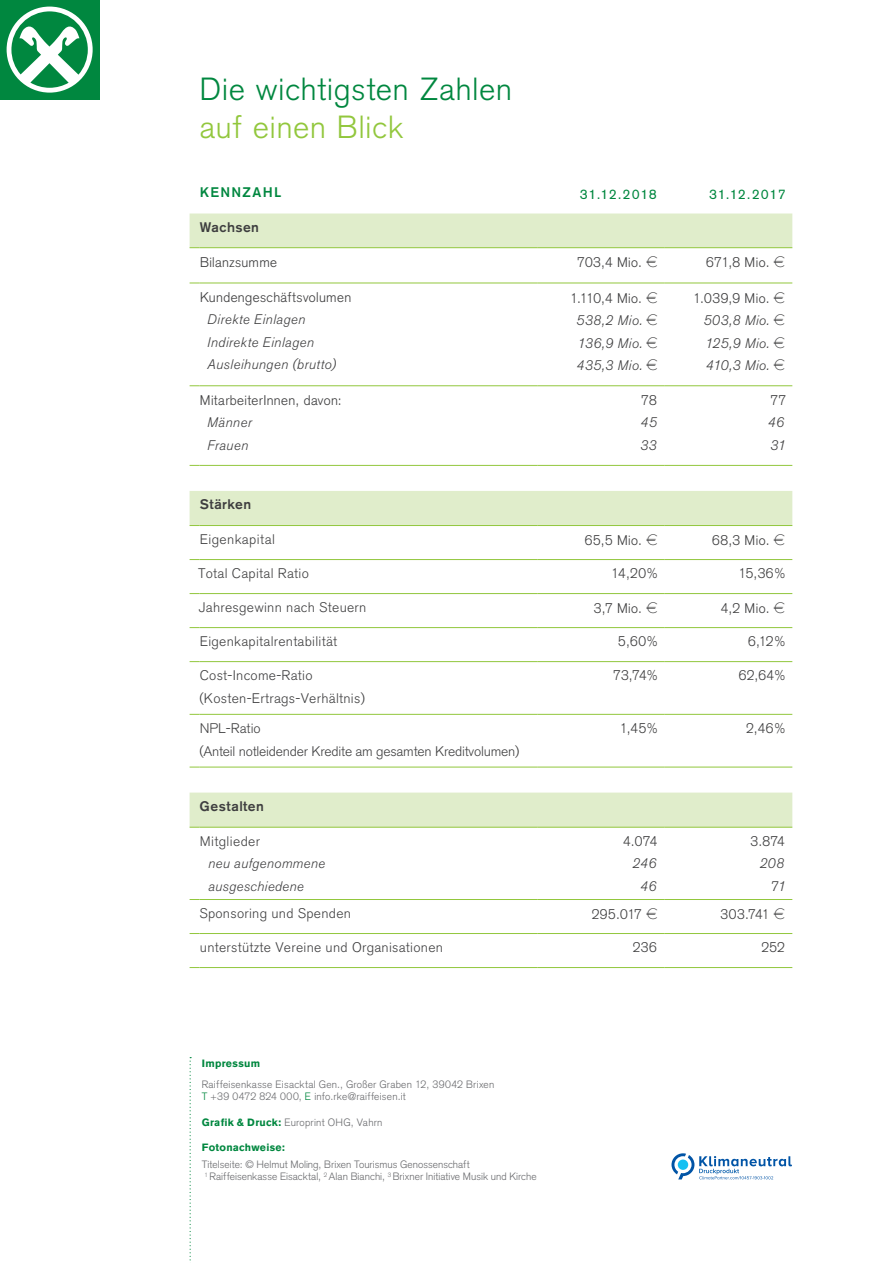
<style>
.page{position:relative;width:893px;height:1263px;background:#fff}
.page>*{position:absolute;margin:0;border:0;box-sizing:border-box;transform-origin:0 0}
.t1{font:300 31.5px "Akzidenz Grotesk";letter-spacing:.035em;color:#00873f}
.t2{font:300 31.5px "Akzidenz Grotesk";letter-spacing:.03em;color:#92c73d}
.t3{font:300 13.8px "Akzidenz Grotesk";letter-spacing:.025em;color:#3e3e3f}
.t4{font:300 13.8px/22.5px "Akzidenz Grotesk BE";letter-spacing:.02em;color:#3e3e3f}
.t5{font:italic 300 13.8px/22.5px "Akzidenz Grotesk BQ";letter-spacing:.025em;color:#3e3e3f}
.t6{font:300 13.8px/22.5px "Akzidenz Grotesk BE";letter-spacing:-.015em;color:#3e3e3f}
.t7{font:500 13.8px "Akzidenz Grotesk BQ";letter-spacing:.03em;color:#3e3e3f}
.t8{font:13.8px "Akzidenz Grotesk BQ";letter-spacing:.05em;color:#00873f}
.t9{font:500 13.8px "Akzidenz Grotesk BQ";letter-spacing:.095em;color:#00873f}
.t10{font:300 10.5px/12.6px "Akzidenz Grotesk";letter-spacing:.01em;color:#6c6d70}
.t11{font:700 10.5px "Akzidenz Grotesk BQ";letter-spacing:.03em;color:#00873f}
.s1{font-family:"Eurofont";font-weight:400}
.s2{font-family:"Eurofont";font-weight:400;font-style:normal}
.s3{color:#00873f}
.s4{font-family:"Akzidenz Grotesk BQ";font-weight:700;color:#00873f}
</style>
<div class="page">
<svg style="left:190px;top:213px;width:602px;height:614px"></svg>
<hr style="left:199px;top:283px;width:338px;height:1px;background:#92c73d">
<hr style="left:537px;top:283px;width:128px;height:1px;background:#92c73d">
<hr style="left:665px;top:283px;width:127px;height:1px;background:#92c73d">
<hr style="left:199px;top:385px;width:338px;height:1px;background:#92c73d">
<hr style="left:537px;top:385px;width:128px;height:1px;background:#92c73d">
<hr style="left:665px;top:385px;width:127px;height:1px;background:#92c73d">
<hr style="left:199px;top:465px;width:338px;height:1px;background:#92c73d">
<hr style="left:537px;top:465px;width:128px;height:1px;background:#92c73d">
<hr style="left:665px;top:465px;width:127px;height:1px;background:#92c73d">
<hr style="left:199px;top:559px;width:338px;height:1px;background:#92c73d">
<hr style="left:537px;top:559px;width:128px;height:1px;background:#92c73d">
<hr style="left:665px;top:559px;width:127px;height:1px;background:#92c73d">
<hr style="left:199px;top:593px;width:338px;height:1px;background:#92c73d">
<hr style="left:537px;top:593px;width:128px;height:1px;background:#92c73d">
<hr style="left:665px;top:593px;width:127px;height:1px;background:#92c73d">
<hr style="left:199px;top:627px;width:338px;height:1px;background:#92c73d">
<hr style="left:537px;top:627px;width:128px;height:1px;background:#92c73d">
<hr style="left:665px;top:627px;width:127px;height:1px;background:#92c73d">
<hr style="left:199px;top:661px;width:338px;height:1px;background:#92c73d">
<hr style="left:537px;top:661px;width:128px;height:1px;background:#92c73d">
<hr style="left:665px;top:661px;width:127px;height:1px;background:#92c73d">
<hr style="left:199px;top:714px;width:338px;height:1px;background:#92c73d">
<hr style="left:537px;top:714px;width:128px;height:1px;background:#92c73d">
<hr style="left:665px;top:714px;width:127px;height:1px;background:#92c73d">
<hr style="left:199px;top:767px;width:338px;height:1px;background:#92c73d">
<hr style="left:199px;top:899px;width:338px;height:1px;background:#92c73d">
<hr style="left:537px;top:899px;width:128px;height:1px;background:#92c73d">
<hr style="left:665px;top:899px;width:127px;height:1px;background:#92c73d">
<hr style="left:199px;top:933px;width:338px;height:1px;background:#92c73d">
<hr style="left:537px;top:933px;width:128px;height:1px;background:#92c73d">
<hr style="left:665px;top:933px;width:127px;height:1px;background:#92c73d">
<hr style="left:199px;top:967px;width:338px;height:1px;background:#92c73d">
<hr style="left:537px;top:967px;width:128px;height:1px;background:#92c73d">
<hr style="left:665px;top:967px;width:127px;height:1px;background:#92c73d">
<hr style="left:199px;top:247px;width:338px;height:1px;background:#92c73d">
<hr style="left:537px;top:247px;width:128px;height:1px;background:#92c73d">
<hr style="left:665px;top:247px;width:127px;height:1px;background:#92c73d">
<hr style="left:199px;top:525px;width:338px;height:1px;background:#92c73d">
<hr style="left:537px;top:525px;width:128px;height:1px;background:#92c73d">
<hr style="left:665px;top:525px;width:127px;height:1px;background:#92c73d">
<hr style="left:199px;top:827px;width:338px;height:1px;background:#92c73d">
<hr style="left:537px;top:827px;width:128px;height:1px;background:#92c73d">
<hr style="left:665px;top:827px;width:127px;height:1px;background:#92c73d">
<hr style="left:537px;top:767px;width:128px;height:1px;background:#92c73d">
<hr style="left:665px;top:767px;width:127px;height:1px;background:#92c73d">
<svg style="left:190px;top:1057px;width:1px;height:204px"></svg>
<svg style="left:671px;top:1153px;width:121px;height:26px"></svg>
<div style="left:0;top:0;width:99px;height:99px;background:#00873f"></div>
<svg style="left:7px;top:7px;width:86px;height:86px"></svg>
<h1 class="t1" style="left:199px;top:71px;width:314px">Die wichtigsten Zahlen</h1>
<h1 class="t2" style="left:200px;top:108px;width:205px">auf einen Blick</h1>
<h2 class="t9" style="left:200px;top:184px;width:83px">KENNZAHL</h2>
<h2 class="t8" style="left:580px;top:185px;width:79px">31.12.2018</h2>
<h2 class="t8" style="left:709px;top:185px;width:78px">31.12.2017</h2>
<h2 class="t7" style="left:200px;top:218px;width:61px">Wachsen</h2>
<h2 class="t3" style="left:200px;top:254px;width:79px">Bilanzsumme</h2>
<h2 class="t3" style="left:577px;top:254px;width:82px">703,4 Mio. <span class="s1">C</span></h2>
<h2 class="t3" style="left:706px;top:254px;width:81px">671,8 Mio. <span class="s1">C</span></h2>
<h2 class="t3" style="left:200px;top:289px;width:153px">Kundengeschäftsvolumen</h2>
<h2 class="t5" style="left:207px;top:308px;width:130px">Direkte Einlagen<br>Indirekte Einlagen<br>Ausleihungen (brutto)</h2>
<h2 class="t3" style="left:693px;top:290px;width:93px">1.039,9 Mio. <span class="s1">C</span></h2>
<h2 class="t5" style="left:703px;top:309px;width:83px;text-align:justify">503,8 Mio. <span class="s2">C </span>125,9 Mio. <span class="s2">C </span>410,3 Mio. <span class="s2">C</span></h2>
<h2 class="t3" style="left:570px;top:290px;width:89px">1.110,4 Mio. <span class="s1">C</span></h2>
<h2 class="t5" style="left:576px;top:309px;width:83px;text-align:justify">538,2 Mio. <span class="s2">C </span>136,9 Mio. <span class="s2">C </span>435,3 Mio. <span class="s2">C</span></h2>
<h2 class="t3" style="left:200px;top:392px;width:143px">MitarbeiterInnen, davon:</h2>
<h2 class="t5" style="left:207px;top:411px;width:46px">Männer<br>Frauen</h2>
<h2 class="t3" style="left:641px;top:392px;width:17px">78</h2>
<h2 class="t5" style="left:640px;top:411px;width:18px">45<br>33</h2>
<h2 class="t3" style="left:770px;top:392px;width:17px">77</h2>
<h2 class="t5" style="left:767px;top:411px;width:20px">46<br>31</h2>
<h2 class="t7" style="left:200px;top:496px;width:53px">Stärken</h2>
<h2 class="t4" style="left:200px;top:528px;width:77px">Eigenkapital</h2>
<h2 class="t3" style="left:585px;top:532px;width:74px">65,5 Mio. <span class="s1">C</span></h2>
<h2 class="t3" style="left:712px;top:532px;width:75px">68,3 Mio. <span class="s1">C</span></h2>
<h2 class="t4" style="left:198px;top:562px;width:112px">Total Capital Ratio</h2>
<h2 class="t3" style="left:611px;top:565px;width:49px">14,20%</h2>
<h2 class="t3" style="left:738px;top:565px;width:49px">15,36%</h2>
<h2 class="t4" style="left:199px;top:596px;width:169px">Jahresgewinn nach Steuern</h2>
<h2 class="t3" style="left:594px;top:600px;width:65px">3,7 Mio. <span class="s1">C</span></h2>
<h2 class="t3" style="left:721px;top:600px;width:66px">4,2 Mio. <span class="s1">C</span></h2>
<h2 class="t4" style="left:200px;top:630px;width:139px">Eigenkapitalrentabilität</h2>
<h2 class="t3" style="left:618px;top:633px;width:42px">5,60%</h2>
<h2 class="t3" style="left:748px;top:633px;width:39px">6,12%</h2>
<h2 class="t4" style="left:199px;top:664px;width:167px">Cost-Income-Ratio (Kosten-Ertrags-Verhältnis)</h2>
<h2 class="t3" style="left:613px;top:667px;width:47px">73,74%</h2>
<h2 class="t3" style="left:739px;top:667px;width:49px">62,64%</h2>
<h2 class="t6" style="left:199px;top:717px;width:322px">NPL-Ratio<br>(Anteil notleidender Kredite am gesamten Kreditvolumen)</h2>
<h2 class="t3" style="left:620px;top:720px;width:40px">1,45%</h2>
<h2 class="t3" style="left:746px;top:720px;width:41px">2,46%</h2>
<h2 class="t7" style="left:200px;top:797px;width:66px">Gestalten</h2>
<h2 class="t4" style="left:200px;top:830px;width:62px">Mitglieder</h2>
<h2 class="t5" style="left:208px;top:852px;width:118px">neu aufgenommene ausgeschiedene</h2>
<h2 class="t3" style="left:623px;top:833px;width:36px">4.074</h2>
<h2 class="t5" style="left:632px;top:853px;width:25px;text-align:center">246<br>46</h2>
<h2 class="t3" style="left:750px;top:833px;width:36px">3.874</h2>
<h2 class="t5" style="left:759px;top:853px;width:28px;text-align:right">208<br>71</h2>
<h2 class="t4" style="left:199px;top:902px;width:153px">Sponsoring und Spenden</h2>
<h2 class="t3" style="left:592px;top:906px;width:67px">295.017 <span class="s1">C</span></h2>
<h2 class="t3" style="left:720px;top:906px;width:66px">303.741 <span class="s1">C</span></h2>
<h2 class="t4" style="left:200px;top:936px;width:245px">unterstützte Vereine und Organisationen</h2>
<h2 class="t3" style="left:633px;top:939px;width:26px">236</h2>
<h2 class="t3" style="left:761px;top:939px;width:25px">252</h2>
<p class="t11" style="left:202px;top:1057px;width:60px">Impressum</p>
<p class="t10" style="left:202px;top:1078px;width:294px">Raiffeisenkasse Eisacktal Gen., Großer Graben 12, 39042 Brixen<br><span class="s3">T</span> +39 0472 824 000, <span class="s3">E</span> info.rke@raiffeisen.it</p>
<p class="t10" style="left:202px;top:1116px;width:182px"><span class="s4">Grafik &amp; Druck:</span> Europrint OHG, Vahrn</p>
<p class="t11" style="left:202px;top:1141px;width:85px">Fotonachweise:</p>
<p class="t10" style="left:202px;top:1158px;width:336px">Titelseite: © Helmut Moling, Brixen Tourismus Genossenschaft<br><sup>1</sup> Raiffeisenkasse Eisacktal, <sup>2</sup> Alan Bianchi, <sup>3</sup> Brixner Initiative Musik und Kirche</p>
</div>
